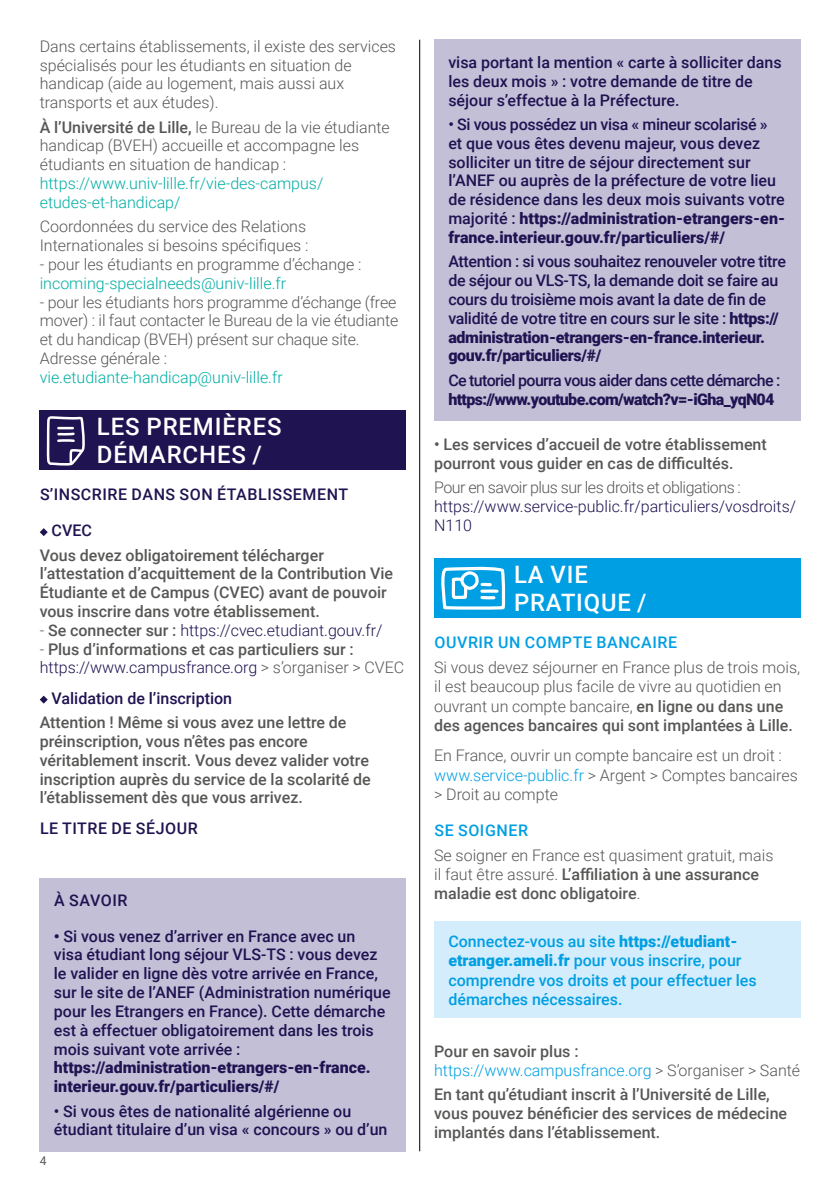
<style>
.page{position:relative;width:840px;height:1191px;background:#fff}
.page>*{position:absolute;margin:0;border:0;box-sizing:border-box;transform-origin:0 0}
.t1{font:500 24px/28px "Roboto";letter-spacing:.035em;color:#fff}
.t2{font:300 16px/18.8px "Roboto";color:#575756}
.t3{font:500 16px/18.8px "Roboto";color:#201351}
.t4{font:500 16px/18.8px "Roboto";color:#575756}
.t5{font:500 16px/18.8px "Roboto";letter-spacing:-.02em;color:#201351}
.t6{font:500 16px/19.2px "Roboto";color:#009fe3}
.t7{font:300 16px/18.8px "Roboto";color:#00aea4}
.t8{font:300 16px/18.8px "Roboto";color:#201351}
.t9{font:900 16px/18.8px "Roboto";color:#201351}
.t10{font:300 16px/19.2px "Roboto";color:#009fe3}
.t11{font:500 16px "Roboto";letter-spacing:.035em;color:#201351}
.t12{font:500 16px "Roboto";letter-spacing:-.04em;color:#201351}
.t13{font:900 16px "Roboto";letter-spacing:-.04em;color:#201351}
.t14{font:300 16px "Roboto";letter-spacing:-.03em;color:#575756}
.t15{font:500 16px "Roboto";letter-spacing:.035em;color:#009fe3}
.t16{font:12px "Roboto";color:#575756}
.s1{font-weight:500}
.s2{color:#575756}
.s3{font-weight:500;color:#575756}
.s4{font-weight:300}
.s5{font-weight:300;color:#201351}
.s6{font-weight:900}
.s7{color:#009fe3}
</style>
<div class="page">
<hr style="left:419px;top:40px;width:1px;height:1111px;background:#000">
<div style="left:40px;top:410px;width:365px;height:60px;background:#201351"></div>
<svg style="left:47px;top:416px;width:38px;height:49px"></svg>
<svg style="left:40px;top:528px;width:8px;height:8px"></svg>
<svg style="left:40px;top:695px;width:8px;height:8px"></svg>
<div style="left:434px;top:558px;width:365px;height:60px;background:#009fe3"></div>
<svg style="left:441px;top:566px;width:64px;height:44px"></svg>
<div style="left:434px;top:921px;width:365px;height:97px;background:#d4edfc"></div>
<div style="left:40px;top:878px;width:365px;height:273px;background:#c3bfd7"></div>
<div style="left:434px;top:40px;width:365px;height:381px;background:#c3bfd7"></div>
<p class="t2" style="left:40px;top:36px;width:357px">Dans certains établissements, il existe des services spécialisés pour les étudiants en situation de handicap (aide au logement, mais aussi aux transports et aux études).</p>
<p class="t2" style="left:40px;top:117px;width:351px"><span class="s1">À l’Université de Lille,</span> le Bureau de la vie étudiante handicap (BVEH) accueille et accompagne les étudiants en situation de handicap :</p>
<p class="t7" style="left:40px;top:173px;width:285px">https://www.univ-lille.fr/vie-des-campus/ etudes-et-handicap/</p>
<p class="t2" style="left:40px;top:217px;width:270px">Coordonnées du service des Relations<br>Internationales si besoins spécifiques :</p>
<p class="t2" style="left:40px;top:254px;width:323px">- pour les étudiants en programme d’échange :</p>
<p class="t7" style="left:40px;top:273px;width:248px">incoming-specialneeds@univ-lille.fr</p>
<p class="t2" style="left:40px;top:292px;width:360px">- pour les étudiants hors programme d’échange (free mover) : il faut contacter le Bureau de la vie étudiante et du handicap (BVEH) présent sur chaque site.<br>Adresse générale :</p>
<p class="t7" style="left:40px;top:367px;width:244px">vie.etudiante-handicap@univ-lille.fr</p>
<h1 class="t1" style="left:97px;top:411px;width:186px">LES PREMIÈRES<br>DÉMARCHES /</h1>
<p class="t11" style="left:40px;top:483px;width:309px">S’INSCRIRE DANS SON ÉTABLISSEMENT</p>
<p class="t3" style="left:51px;top:520px;width:42px">CVEC</p>
<p class="t4" style="left:40px;top:545px;width:354px">Vous devez obligatoirement télécharger l’attestation d’acquittement de la Contribution Vie Étudiante et de Campus (CVEC) avant de pouvoir vous inscrire dans votre établissement.</p>
<p class="t8" style="left:40px;top:620px;width:344px"><span class="s2">-</span> <span class="s3">Se connecter sur :</span> https://cvec.etudiant.gouv.fr/</p>
<p class="t4" style="left:40px;top:639px;width:366px"><span class="s4">-</span> Plus d’informations et cas particuliers sur : <span class="s5">https://www.campusfrance.org</span> <span class="s4">&gt; s’organiser &gt; CVEC</span></p>
<p class="t3" style="left:51px;top:688px;width:182px">Validation de l’inscription</p>
<p class="t4" style="left:40px;top:712px;width:332px">Attention ! Même si vous avez une lettre de préinscription, vous n’êtes pas encore véritablement inscrit. Vous devez valider votre inscription auprès du service de la scolarité́de l’établissement dès que vous arrivez.</p>
<p class="t11" style="left:40px;top:816px;width:159px">LE TITRE DE SÉJOUR</p>
<p class="t3" style="left:54px;top:890px;width:75px">À SAVOIR</p>
<p class="t3" style="left:54px;top:926px;width:338px"><span class="s6">•</span> Si vous venez d’arriver en France avec un<br>visa étudiant long séjour VLS-TS : vous devez le valider en ligne dès votre arrivée en France, sur le site de l’ANEF (Administration numérique pour les Etrangers en France). Cette démarche est à effectuer obligatoirement dans les trois mois suivant vote arrivée :</p>
<p class="t9" style="left:54px;top:1057px;width:318px">https://administration-etrangers-en-france. interieur.gouv.fr/particuliers/#/</p>
<p class="t3" style="left:54px;top:1100px;width:335px">• Si vous êtes de nationalité algérienne ou étudiant titulaire d’un visa « concours » ou d’un</p>
<p class="t16" style="left:40px;top:1152px;width:8px">4</p>
<p class="t3" style="left:448px;top:52px;width:334px">visa portant la mention « carte à solliciter dans les deux mois » : votre demande de titre de séjour s’effectue à la Préfecture.</p>
<p class="t3" style="left:448px;top:114px;width:338px">• Si vous possédez un visa « mineur scolarisé » et que vous êtes devenu majeur, vous devez solliciter un titre de séjour directement sur l’ANEF ou auprès de la préfecture de votre lieu de résidence dans les deux mois suivants votre majorité : <span class="s6">https://administration-etrangers-en&shy;france.interieur.gouv.fr/particuliers/#/</span></p>
<p class="t5" style="left:448px;top:252px;width:339px">Attention : si vous souhaitez renouveler votre titre de séjour ou VLS-TS, la demande doit se faire au cours du troisième mois avant la date de fin de validité de votre titre en cours sur le site : <span class="s6">https:// administration-etrangers-en-france.interieur. gouv.fr/particuliers/#/</span></p>
<p class="t12" style="left:448px;top:369px;width:333px">Ce tutoriel pourra vous aider dans cette démarche :</p>
<p class="t13" style="left:448px;top:388px;width:327px">https://www.youtube.com/watch?v=-iGha_yqN04</p>
<p class="t4" style="left:434px;top:434px;width:334px">• Les services d’accueil de votre établissement pourront vous guider en cas de difficultés.</p>
<p class="t14" style="left:434px;top:476px;width:308px">Pour en savoir plus sur les droits et obligations :</p>
<p class="t8" style="left:434px;top:496px;width:363px">https://www.service-public.fr/particuliers/vosdroits/<br>N110</p>
<h1 class="t1" style="left:513px;top:559px;width:134px">LA VIE<br>PRATIQUE /</h1>
<p class="t15" style="left:434px;top:631px;width:244px">OUVRIR UN COMPTE BANCAIRE</p>
<p class="t2" style="left:434px;top:657px;width:367px">Si vous devez séjourner en France plus de trois mois, il est beaucoup plus facile de vivre au quotidien en ouvrant un compte bancaire, <span class="s1">en ligne ou dans une des agences bancaires qui sont implantées à Lille.</span></p>
<p class="t2" style="left:434px;top:745px;width:365px">En France, ouvrir un compte bancaire est un droit : <span class="s7">www.service-public.fr</span> &gt; Argent &gt; Comptes bancaires &gt; Droit au compte</p>
<p class="t15" style="left:434px;top:819px;width:95px">SE SOIGNER</p>
<p class="t2" style="left:434px;top:845px;width:340px">Se soigner en France est quasiment gratuit, mais il faut être assuré. <span class="s1">L’affiliation à une assurance maladie est donc obligatoire</span>.</p>
<p class="t6" style="left:448px;top:931px;width:310px">Connectez-vous au site <span class="s6">https://etudiant&shy;etranger.ameli.fr</span> pour vous inscrire, pour comprendre vos droits et pour effectuer les démarches nécessaires.</p>
<p class="t10" style="left:434px;top:1040px;width:367px"><span class="s3">Pour en savoir plus :<br></span>https://www.campusfrance.org <span class="s2">&gt; S’organiser &gt; Santé</span></p>
<p class="t4" style="left:434px;top:1084px;width:354px">En tant qu’étudiant inscrit à l’Université de Lille, vous pouvez bénéficier des services de médecine implantés dans l’établissement.</p>
</div>
